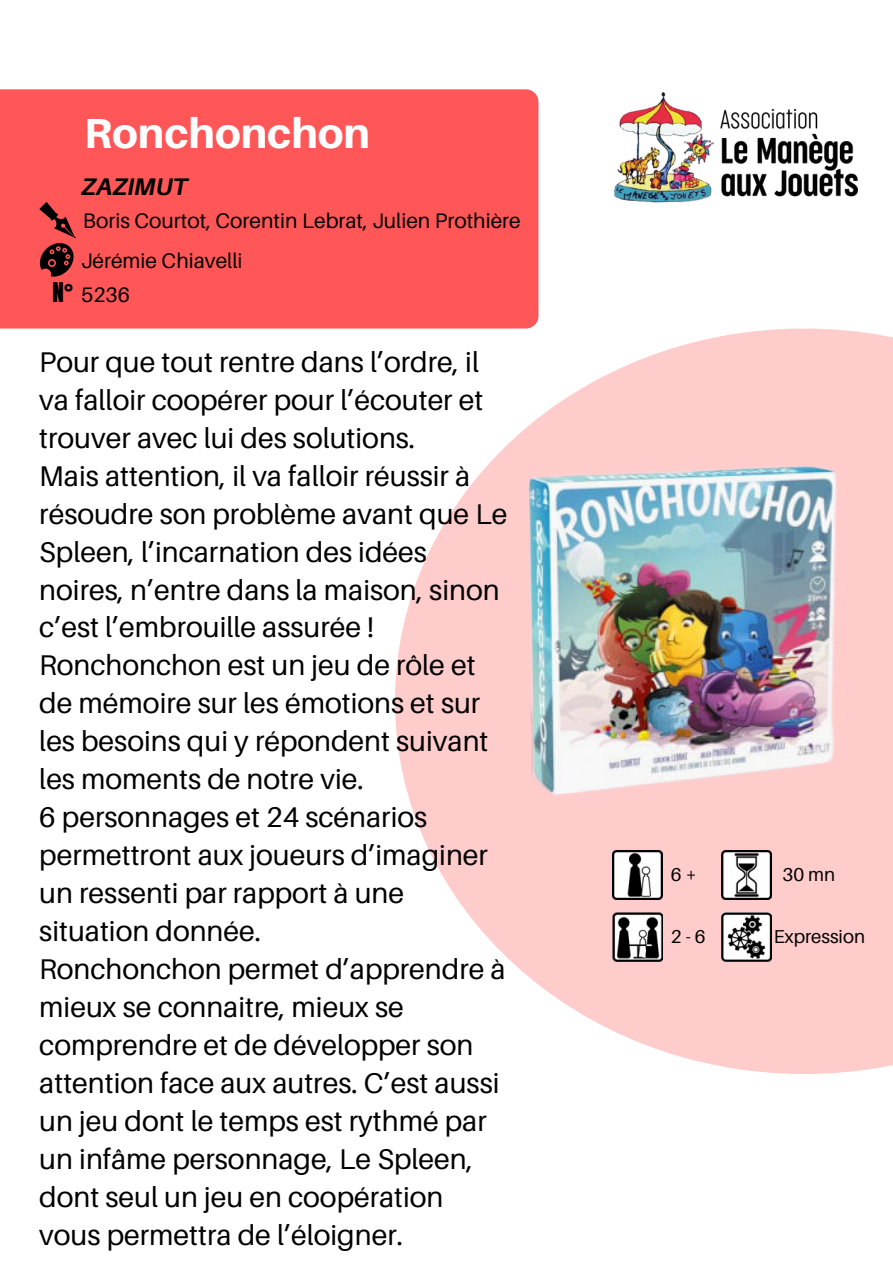
<style>
.page{position:relative;width:893px;height:1264px;background:#fff}
.page>*{position:absolute;margin:0;border:0;box-sizing:border-box;transform-origin:0 0}
.t1{font:800 42px "Aileron";color:#fff}
.t2{font:28.5px/38px "Aileron";color:#000}
.t3{font:italic 700 24px "Aileron";color:#000}
.t4{font:21px "Aileron";color:#000}
.t5{font:18.6px "Aileron";color:#000}
.s1{font-family:"Anton";font-size:23.1px}
</style>
<div class="page">
<svg style="left:395px;top:328px;width:497px;height:745px;fill:#fcc"></svg>
<div style="left:0;top:89px;width:538px;height:239px;background:#ff5757"></div>
<svg style="left:38px;top:202px;width:37px;height:75px;background:#9d3535"></svg>
<img style="left:722px;top:875px;width:49px;height:24px">
<img style="left:613px;top:912px;width:49px;height:49px">
<img style="left:722px;top:912px;width:49px;height:49px">
<img style="left:613px;top:875px;width:49px;height:24px">
<img style="left:613px;top:92px;width:244px;height:111px">
<img style="left:421px;top:402px;width:471px;height:473px">
<p class="t1" style="left:84px;top:107px;width:287px">Ronchonchon</p>
<p class="t3" style="left:81px;top:172px;width:108px">ZAZIMUT</p>
<p class="t4" style="left:83px;top:207px;width:439px">Boris Courtot, Corentin Lebrat, Julien Prothière</p>
<p class="t4" style="left:81px;top:247px;width:163px">Jérémie Chiavelli</p>
<p class="t4" style="left:53px;top:281px;width:79px"><span class="s1">N°</span> 5236</p>
<p class="t2" style="left:39px;top:342px;width:445px">Pour que tout rentre dans l’ordre, il va falloir coopérer pour l’écouter et trouver avec lui des solutions.</p>
<p class="t2" style="left:39px;top:456px;width:469px">Mais attention, il va falloir réussir à résoudre son problème avant que Le Spleen, l’incarnation des idées noires, n’entre dans la maison, sinon c’est l’embrouille assurée !</p>
<p class="t2" style="left:39px;top:646px;width:450px">Ronchonchon est un jeu de rôle et de mémoire sur les émotions et sur les besoins qui y répondent suivant les moments de notre vie.</p>
<p class="t2" style="left:39px;top:797px;width:450px">6 personnages et 24 scénarios permettront aux joueurs d’imaginer un ressenti par rapport à une situation donnée.</p>
<p class="t2" style="left:39px;top:949px;width:468px">Ronchonchon permet d’apprendre à mieux se connaitre, mieux se comprendre et de développer son attention face aux autres. C’est aussi un jeu dont le temps est rythmé par un infâme personnage, Le Spleen, dont seul un jeu en coopération vous permettra de l’éloigner.</p>
<p class="t5" style="left:670px;top:863px;width:27px">6+</p>
<p class="t5" style="left:670px;top:925px;width:36px">2-6</p>
<p class="t5" style="left:782px;top:862px;width:54px">30 mn</p>
<p class="t5" style="left:773px;top:925px;width:93px">Expression</p>
</div>
